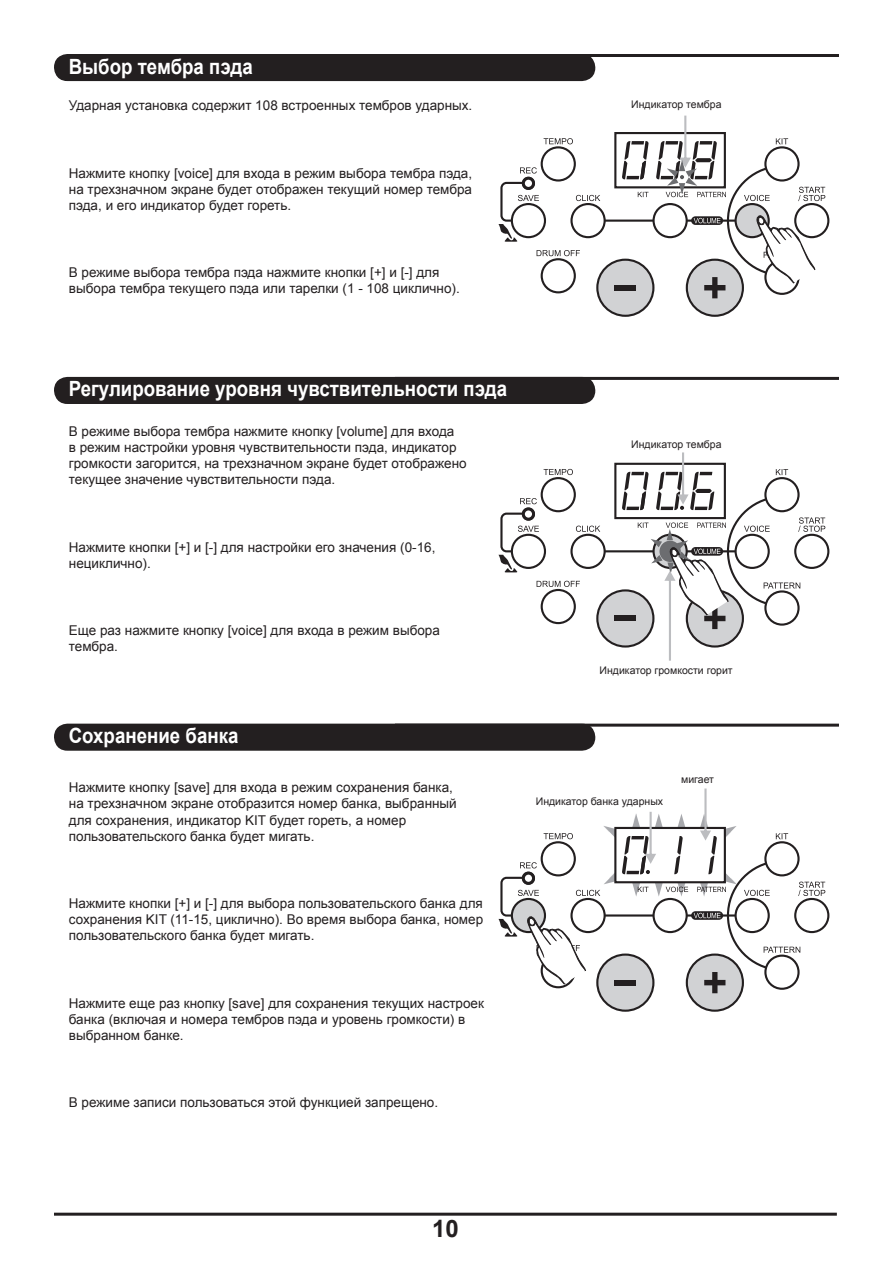
<style>
.page{position:relative;width:893px;height:1263px;background:#fff}
.page>*{position:absolute;margin:0;border:0;box-sizing:border-box;transform-origin:0 0}
.t1{font:700 24px "Arial";color:#231f20}
.titlu_1{font:700 21px "Arial";color:#fff;scale:.89 1}
.text_sm{font:13.5px/16.2px "Arial";color:#231f20}
.text{font:10.5px "Arial";color:#231f20}
</style>
<div class="page">
<hr style="left:54px;top:1213px;width:783px;height:3px;background:#231f20">
<svg style="left:537px;top:250px;width:43px;height:6px"></svg>
<svg style="left:544px;top:138px;width:29px;height:6px"></svg>
<svg style="left:638px;top:192px;width:10px;height:5px"></svg>
<svg style="left:576px;top:195px;width:24px;height:6px"></svg>
<hr style="left:598px;top:220px;width:143px;height:2px;background:#231f20">
<svg style="left:512px;top:204px;width:33px;height:33px"></svg>
<div style="left:511px;top:203px;width:35px;height:35px;border:2px solid #231f20;border-radius:50%"></div>
<div style="left:541px;top:146px;width:35px;height:36px;border:2px solid #231f20;border-radius:50%"></div>
<div style="left:571px;top:204px;width:34px;height:33px;background:#fff;border-radius:50%"></div>
<div style="left:570px;top:203px;width:36px;height:35px;border:2px solid #231f20;border-radius:50%"></div>
<div style="left:541px;top:258px;width:35px;height:35px;border:2px solid #231f20;border-radius:50%"></div>
<div style="left:652px;top:203px;width:36px;height:35px;border:2px solid #231f20;border-radius:50%"></div>
<div style="left:794px;top:203px;width:35px;height:35px;border:2px solid #231f20;border-radius:50%"></div>
<svg style="left:687px;top:260px;width:56px;height:56px"></svg>
<div style="left:597px;top:260px;width:56px;height:56px;background:#d1d2d4;border-radius:50%"></div>
<div style="left:596px;top:259px;width:58px;height:58px;border:2px solid #231f20;border-radius:50%"></div>
<div style="left:614px;top:132px;width:112px;height:56px;border:2px solid #231f20"></div>
<svg style="left:622px;top:141px;width:27px;height:38px"></svg>
<div style="left:615px;top:285px;width:21px;height:5px;background:#231f20"></div>
<svg style="left:498px;top:167px;width:41px;height:75px"></svg>
<svg style="left:656px;top:116px;width:169px;height:182px"></svg>
<svg style="left:537px;top:581px;width:43px;height:6px"></svg>
<svg style="left:544px;top:469px;width:29px;height:6px"></svg>
<svg style="left:576px;top:526px;width:24px;height:6px"></svg>
<hr style="left:598px;top:550px;width:143px;height:2px;background:#231f20">
<svg style="left:512px;top:535px;width:33px;height:33px"></svg>
<div style="left:511px;top:534px;width:35px;height:35px;border:2px solid #231f20;border-radius:50%"></div>
<div style="left:541px;top:477px;width:35px;height:35px;border:2px solid #231f20;border-radius:50%"></div>
<div style="left:571px;top:535px;width:34px;height:33px;background:#fff;border-radius:50%"></div>
<div style="left:570px;top:534px;width:36px;height:35px;border:2px solid #231f20;border-radius:50%"></div>
<div style="left:541px;top:589px;width:35px;height:35px;border:2px solid #231f20;border-radius:50%"></div>
<div style="left:794px;top:534px;width:35px;height:35px;border:2px solid #231f20;border-radius:50%"></div>
<div style="left:794px;top:898px;width:35px;height:35px;border:2px solid #231f20;border-radius:50%"></div>
<svg style="left:687px;top:954px;width:56px;height:57px"></svg>
<div style="left:597px;top:590px;width:56px;height:56px;background:#d1d2d4;border-radius:50%"></div>
<div style="left:596px;top:589px;width:58px;height:58px;border:2px solid #231f20;border-radius:50%"></div>
<div style="left:597px;top:954px;width:56px;height:57px;background:#d1d2d4;border-radius:50%"></div>
<div style="left:614px;top:463px;width:112px;height:56px;border:2px solid #231f20"></div>
<div style="left:615px;top:616px;width:21px;height:5px;background:#231f20"></div>
<svg style="left:622px;top:452px;width:203px;height:209px"></svg>
<svg style="left:498px;top:498px;width:41px;height:74px"></svg>
<svg style="left:498px;top:788px;width:327px;height:205px"></svg>
<div style="left:54px;top:54px;width:541px;height:27px;background:#231f20;border-radius:14px"></div>
<hr style="left:395px;top:54px;width:444px;height:3px;background:#231f20">
<div style="left:54px;top:377px;width:541px;height:27px;background:#231f20;border-radius:14px"></div>
<hr style="left:395px;top:377px;width:444px;height:3px;background:#231f20">
<div style="left:54px;top:724px;width:541px;height:27px;background:#231f20;border-radius:14px"></div>
<hr style="left:395px;top:724px;width:444px;height:3px;background:#231f20">
<p class="titlu_1" style="left:69px;top:52px;width:208px">Выбор тембра пэда</p>
<p class="text_sm" style="left:69px;top:98px;width:405px">Ударная установка содержит 108 встроенных тембров ударных.</p>
<p class="text_sm" style="left:69px;top:165px;width:405px;text-align:justify">Нажмите кнопку [voice] для входа в режим выбора тембра пэда, на трехзначном экране будет отображен текущий номер тембра пэда, и его индикатор будет гореть.</p>
<p class="text_sm" style="left:69px;top:264px;width:392px">В режиме выбора тембра пэда нажмите кнопки [+] и [-] для выбора тембра текущего пэда или тарелки (1 - 108 циклично).</p>
<p class="text" style="left:631px;top:98px;width:92px">Индикатор тембра</p>
<p class="titlu_1" style="left:69px;top:375px;width:494px">Регулирование уровня чувствительности пэда</p>
<p class="text_sm" style="left:69px;top:423px;width:399px">В режиме выбора тембра нажмите кнопку [volume] для входа<br>в режим настройки уровня чувствительности пэда, индикатор громкости загорится, на трехзначном экране будет отображено текущее значение чувствительности пэда.</p>
<p class="text_sm" style="left:69px;top:539px;width:368px">Нажмите кнопки [+] и [-] для настройки его значения (0-16, нециклично).</p>
<p class="text_sm" style="left:69px;top:622px;width:373px">Еще раз нажмите кнопку [voice] для входа в режим выбора тембра.</p>
<p class="titlu_1" style="left:69px;top:722px;width:192px">Сохранение банка</p>
<p class="text_sm" style="left:69px;top:779px;width:389px">Нажмите кнопку [save] для входа в режим сохранения банка, на трехзначном экране отобразится номер банка, выбранный для сохранения, индикатор KIT будет гореть, а номер пользовательского банка будет мигать.</p>
<p class="text_sm" style="left:69px;top:895px;width:416px;text-align:justify">Нажмите кнопки [+] и [-] для выбора пользовательского банка для сохранения KIT (11-15, циклично). Во время выбора банка, номер пользовательского банка будет мигать.</p>
<p class="text_sm" style="left:69px;top:995px;width:417px">Нажмите еще раз кнопку [save] для сохранения текущих настроек банка (включая и номера тембров пэда и уровень громкости) в выбранном банке.</p>
<p class="text_sm" style="left:69px;top:1094px;width:371px">В режиме записи пользоваться этой функцией запрещено.</p>
<p class="text" style="left:631px;top:437px;width:92px">Индикатор тембра</p>
<p class="text" style="left:600px;top:663px;width:135px">Индикатор громкости горит</p>
<p class="text" style="left:536px;top:794px;width:129px">Индикатор банка ударных</p>
<p class="text" style="left:681px;top:773px;width:34px">мигает</p>
<h1 class="t1" style="left:432px;top:1213px;width:28px">10</h1>
</div>
